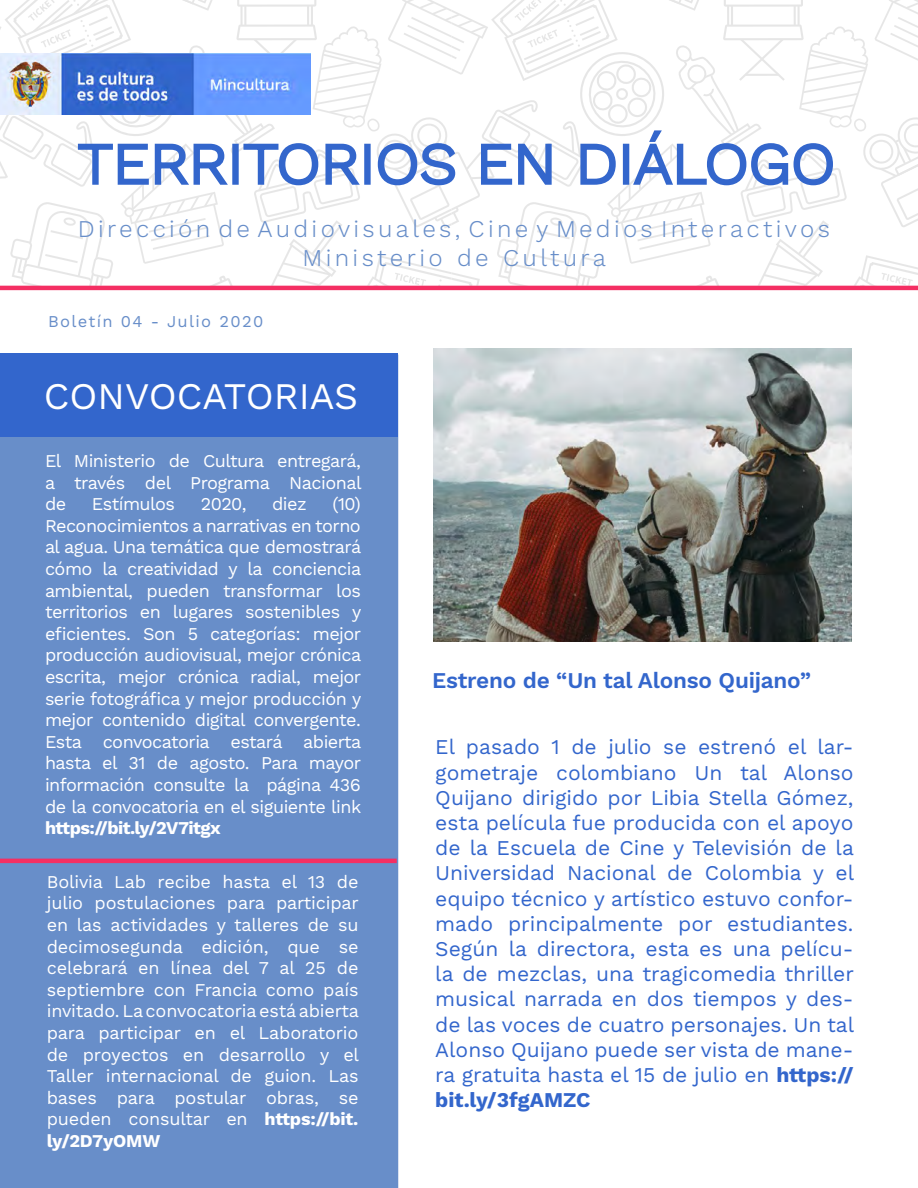
<style>
.page{position:relative;width:918px;height:1188px;background:#fff}
.page>*{position:absolute;margin:0;border:0;box-sizing:border-box;transform-origin:0 0}
.t1{font:300 57.6px "Work Sans";color:#36c;scale:1.04 1}
.t2{font:37.5px "Work Sans";color:#fff}
.t3{font:300 24px/28.8px "Work Sans";letter-spacing:.14em;color:#688ec9;text-align:center}
.t4{font:600 22.5px "Work Sans";letter-spacing:-.01em;color:#36c}
.t5{font:21px/25.2px "Work Sans";color:#36c;text-align:justify}
.t6{font:18px/21.6px "Work Sans";letter-spacing:-.03em;color:#fff;text-align:justify}
.t7{font:700 18px "Work Sans";letter-spacing:-.03em;color:#fff}
.t8{font:16.5px "Work Sans";letter-spacing:.08em;color:#688ec9}
.s1{font-weight:700}
</style>
<div class="page">
<div style="left:0;top:354px;width:399px;height:834px;background:#688ec9"></div>
<div style="left:0;top:353px;width:398px;height:84px;background:#36c"></div>
<img style="left:434px;top:349px;width:418px;height:293px">
<hr style="left:0;top:286px;width:918px;height:4px;background:#f42f63">
<svg style="left:0;top:0;width:918px;height:286px"></svg>
<hr style="left:0;top:859px;width:397px;height:4px;background:#f42f63">
<img style="left:0;top:54px;width:311px;height:61px">
<h1 class="t1" style="left:78px;top:130px;width:730px">TERRITORIOS EN DIÁLOGO</h1>
<h3 class="t3" style="left:78px;top:216px;width:753px">Dirección de Audiovisuales, Cine y Medios Interactivos<br>Ministerio de Cultura</h3>
<p class="t8" style="left:48px;top:311px;width:217px">Boletín 04 - Julio 2020</p>
<h2 class="t2" style="left:44px;top:375px;width:316px">CONVOCATORIAS</h2>
<p class="t6" style="left:45px;top:451px;width:318px">El Ministerio de Cultura entregará, a través del Programa Nacional de</p>
<p class="t6" style="left:45px;top:494px;width:318px;text-indent:287px">(10)<br>Reconocimientos a narrativas en torno al agua. Una temática que demostrará cómo la creatividad y la conciencia ambiental, pueden transformar los territorios en lugares sostenibles y eficientes. Son 5 categorías: mejor producción audiovisual, mejor crónica escrita, mejor crónica radial, mejor serie fotográfica y mejor producción y mejor contenido digital convergente.<br>Esta convocatoria estará abierta hasta el 31 de agosto. Para mayor información consulte la página 436 de la convocatoria en el siguiente link</p>
<p class="t7" style="left:45px;top:818px;width:177px">https://bit.ly/2V7itgx</p>
<p class="t6" style="left:92px;top:494px;width:85px">Estímulos</p>
<p class="t6" style="left:201px;top:494px;width:47px">2020,</p>
<p class="t6" style="left:272px;top:494px;width:36px">diez</p>
<p class="t6" style="left:47px;top:872px;width:314px">Bolivia Lab recibe hasta el 13 de julio postulaciones para participar en las actividades y talleres de su decimosegunda edición, que se celebrará en línea del 7 al 25 de septiembre con Francia como país invitado. La convocatoria está abierta para participar en el Laboratorio de proyectos en desarrollo y el Taller internacional de guion. Las bases para postular obras, se pueden consultar en <span class="s1">https://bit. ly/2D7yOMW</span></p>
<p class="t4" style="left:432px;top:667px;width:381px">Estreno de “Un tal Alonso Quijano”</p>
<p class="t5" style="left:435px;top:736px;width:420px">El pasado 1 de julio se estrenó el lar&shy;gometraje colombiano Un tal Alonso Quijano dirigido por Libia Stella Gómez, esta película fue producida con el apoyo de la Escuela de Cine y Televisión de la Universidad Nacional de Colombia y el equipo técnico y artístico estuvo confor&shy;mado principalmente por estudiantes.<br>Según la directora, esta es una pelícu&shy;la de mezclas, una tragicomedia thriller musical narrada en dos tiempos y des&shy;de las voces de cuatro personajes. Un tal Alonso Quijano puede ser vista de mane&shy;ra gratuita hasta el 15 de julio en <span class="s1">https:// bit.ly/3fgAMZC</span></p>
</div>
